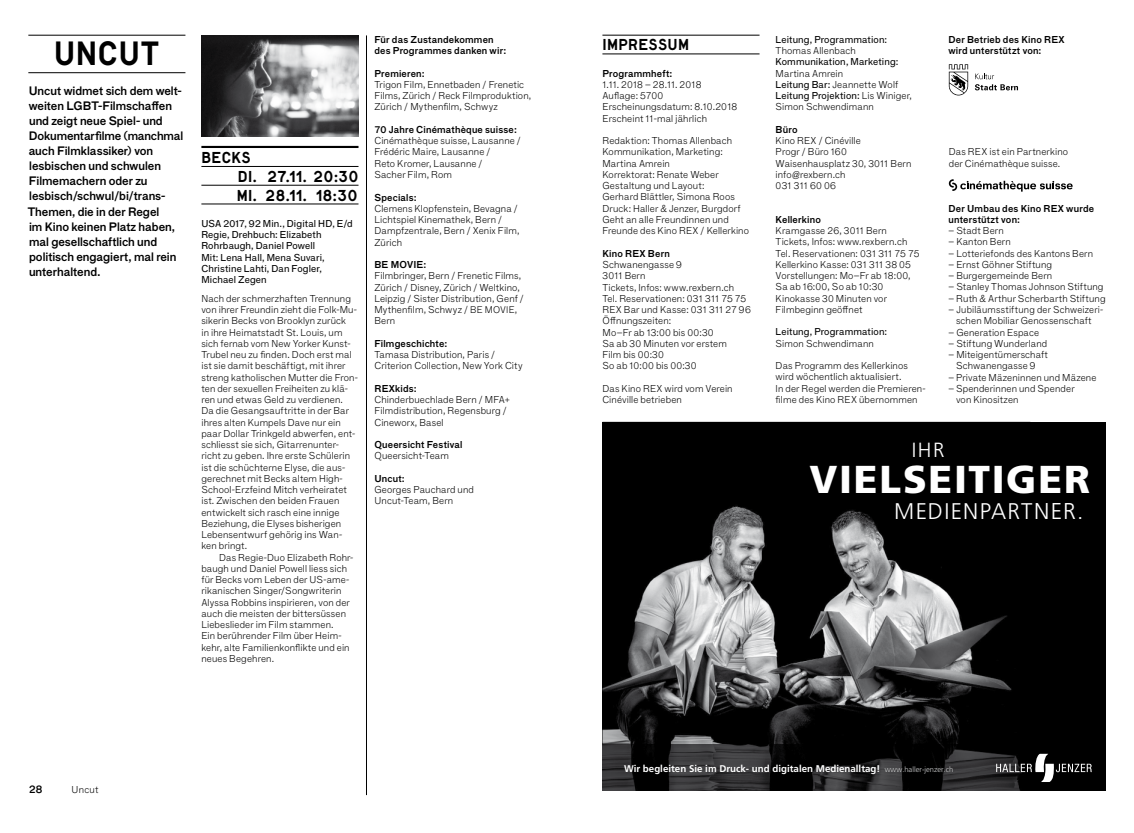
<style>
.page{position:relative;width:1134px;height:833px;background:#fff}
.page>*{position:absolute;margin:0;border:0;box-sizing:border-box;transform-origin:0 0}
.t1{font:900 38.88px "Frutiger LT";letter-spacing:.045em;color:#fff}
.t2{font:31.88px "Lutz Headline";letter-spacing:.025em;color:#000}
.t3{font:300 22.62px "Frutiger LT";letter-spacing:.06em;color:#fff}
.t4{font:300 20.5px "Frutiger LT";color:#fff}
.t5{font:15px/18.8px "Lutz Headline";letter-spacing:.02em;color:#000}
.t6{font:11.88px/15px "F Grotesk Demi";letter-spacing:-.005em;color:#000}
.t7{font:10.62px "F Grotesk Demi";color:#000}
.t8{font:100 9.75px/11.2px "F Grotesk";letter-spacing:.015em;color:#000}
.t9{font:9.75px/11.2px "F Grotesk Demi";letter-spacing:.02em;color:#000}
.t10{font:9.75px/11.2px "F Grotesk";letter-spacing:.015em;color:#000}
.t11{font:700 9.75px "Frutiger LT";color:#fff}
.s1{font-size:9.38px}
.s2{font-weight:400}
.s3{font-size:22.88px}
.s4{font-weight:300;font-size:7.5px;color:#d0d1d2}
</style>
<div class="page">
<hr style="left:366px;top:35px;width:1px;height:760px;background:#000">
<hr style="left:28px;top:35px;width:157px;height:1px;background:#000">
<hr style="left:28px;top:72px;width:157px;height:1px;background:#000">
<img style="left:201px;top:35px;width:157px;height:102px">
<hr style="left:201px;top:146px;width:157px;height:2px;background:#000">
<hr style="left:201px;top:166px;width:157px;height:1px;background:#000">
<hr style="left:201px;top:185px;width:157px;height:1px;background:#000">
<hr style="left:201px;top:204px;width:157px;height:1px;background:#000">
<hr style="left:602px;top:35px;width:157px;height:1px;background:#000">
<hr style="left:602px;top:54px;width:157px;height:1px;background:#000">
<svg style="left:949px;top:64px;width:19px;height:31px"></svg>
<svg style="left:975px;top:74px;width:43px;height:16px"></svg>
<svg style="left:949px;top:179px;width:124px;height:13px"></svg>
<div style="left:602px;top:422px;width:504px;height:368px;background:#000"></div>
<img style="left:602px;top:506px;width:410px;height:238px">
<img style="left:602px;top:744px;width:418px;height:46px">
<svg style="left:996px;top:753px;width:96px;height:29px"></svg>
<h2 class="t2" style="left:55px;top:33px;width:106px">UNCUT</h2>
<p class="t6" style="left:28px;top:84px;width:157px">Uncut widmet sich dem welt&shy;weiten LGBT-Filmschaffen und zeigt neue Spiel- und<br>Dokumentarfilme (manchmal auch Filmklassiker) von lesbischen und schwulen<br>Filmemachern oder zu lesbisch/schwul/bi/trans-<br>Themen, die in der Regel<br>im Kino keinen Platz haben, mal gesellschaft lich und politisch engagiert, mal rein unterhaltend.</p>
<h3 class="t5" style="left:237px;top:148px;width:123px;text-indent:-35px">BECKS<br>DI. 27.11. 20:30<br>MI. 28.11. 18:30</h3>
<p class="t10" style="left:201px;top:218px;width:153px">USA 2017, 92 Min., Digital HD, E/d<br>Regie, Drehbuch: Elizabeth<br>Rohrbaugh, Daniel Powell<br>Mit: Lena Hall, Mena Suvari,<br>Christine Lahti, Dan Fogler,<br>Michael Zegen</p>
<p class="t8" style="left:201px;top:292px;width:158px">Nach der schmerzhaften Trennung von ihrer Freundin zieht die Folk-Mu&shy;sikerin Becks von Brooklyn zurück<br>in ihre Heimatstadt St. Louis, um sich fernab vom New Yorker Kunst-Trubel neu zu finden. Doch erst mal ist sie damit beschäftigt, mit ihrer streng katholischen Mutter die Fron&shy;ten der sexuellen Freiheiten zu klä&shy;ren und etwas Geld zu verdienen.<br>Da die Gesangsauftritte in der Bar ihres alten Kumpels Dave nur ein paar Dollar Trinkgeld abwerfen, ent&shy;schliesst sie sich, Gitarrenunter&shy;richt zu geben. Ihre erste Schülerin ist die schüchterne Elyse, die aus&shy;gerechnet mit Becks altem High-School-Erzfeind Mitch verheiratet ist. Zwischen den beiden Frauen entwickelt sich rasch eine innige Beziehung, die Elyses bisherigen Lebensentwurf gehörig ins Wan&shy;ken bringt.</p>
<p class="t8" style="left:201px;top:551px;width:153px;text-indent:18px">Das Regie-Duo Elizabeth Rohr&shy;baugh und Daniel Powell liess sich für Becks vom Leben der US-ame&shy;rikanischen Singer/Songwriterin<br>Alyssa Robbins inspirieren, von der auch die meisten der bittersüssen<br>Liebeslieder im Film stammen.<br>Ein berührender Film über Heim&shy;kehr, alte Familienkonflikte und ein neues Begehren.</p>
<p class="t9" style="left:374px;top:34px;width:133px">Für das Zustandekommen des Programmes danken wir:</p>
<p class="t9" style="left:374px;top:68px;width:52px">Premieren:</p>
<p class="t8" style="left:374px;top:78px;width:158px">Trigon Film, Ennetbaden / Frenetic<br>Films, Zürich / Reck Filmproduktion,<br>Zürich / Mythenfilm, Schwyz</p>
<p class="t9" style="left:374px;top:124px;width:144px">70 Jahre Cinémathèque suisse:</p>
<p class="t8" style="left:374px;top:135px;width:148px">Cinémathèque suisse, Lausanne /<br>Frédéric Maire, Lausanne /<br>Reto Kromer, Lausanne /<br>Sacher Film, Rom</p>
<p class="t9" style="left:374px;top:191px;width:44px">Specials:</p>
<p class="t8" style="left:374px;top:202px;width:147px">Clemens Klopfenstein, Bevagna /<br>Lichtspiel Kinemathek, Bern /<br>Dampfzentrale, Bern / Xenix Film,<br>Zürich</p>
<p class="t9" style="left:374px;top:259px;width:54px">BE MOVIE:</p>
<p class="t8" style="left:374px;top:270px;width:151px">Filmbringer, Bern / Frenetic Films,<br>Zürich / Disney, Zürich / Weltkino,<br>Leipzig / Sister Distribution, Genf /<br>Mythenfilm, Schwyz / <span class="s1">BE MOVIE</span>,<br>Bern</p>
<p class="t9" style="left:374px;top:338px;width:74px">Filmgeschichte:</p>
<p class="t8" style="left:374px;top:348px;width:150px">Tamasa Distribution, Paris /<br>Criterion Collection, New York City</p>
<p class="t9" style="left:374px;top:383px;width:44px">REXkids:</p>
<p class="t8" style="left:374px;top:393px;width:137px">Chinderbuechlade Bern / MFA+<br>Filmdistribution, Regensburg /<br>Cineworx, Basel</p>
<p class="t9" style="left:374px;top:439px;width:90px">Queersicht Festival</p>
<p class="t8" style="left:374px;top:450px;width:76px">Queersicht-Team</p>
<p class="t9" style="left:374px;top:473px;width:32px">Uncut:</p>
<p class="t8" style="left:374px;top:483px;width:101px">Georges Pauchard und<br>Uncut-Team, Bern</p>
<p class="t7" style="left:29px;top:783px;width:15px">28</p>
<p class="t8" style="left:72px;top:783px;width:28px">Uncut</p>
<h3 class="t5" style="left:602px;top:35px;width:88px">IMPRESSUM</h3>
<p class="t9" style="left:602px;top:68px;width:71px">Programmheft:</p>
<p class="t8" style="left:602px;top:78px;width:136px">1.11. 2018 – 28.11. 2018<br>Auflage: 5700<br>Erscheinungsdatum: 8.10.2018<br>Erscheint 11-mal jährlich</p>
<p class="t8" style="left:602px;top:135px;width:148px">Redaktion: Thomas Allenbach<br>Kommunikation, Marketing:<br>Martina Amrein<br>Korrektorat: Renate Weber<br>Gestaltung und Layout:<br>Gerhard Blättler, Simona Roos<br>Druck: Haller &amp; Jenzer, Burgdorf<br>Geht an alle Freundinnen und<br>Freunde des Kino REX / Kellerkino</p>
<p class="t9" style="left:602px;top:247px;width:69px">Kino REX Bern</p>
<p class="t8" style="left:602px;top:258px;width:150px">Schwanengasse 9<br>3011 Bern<br>Tickets, Infos: www.rexbern.ch<br>Tel. Reservationen: 031 311 75 75<br>REX Bar und Kasse: 031 311 27 96<br>Öffnungszeiten:<br>Mo–Fr ab 13:00 bis 00:30<br>Sa ab 30 Minuten vor erstem<br>Film bis 00:30<br>So ab 10:00 bis 00:30</p>
<p class="t8" style="left:602px;top:382px;width:132px">Das Kino REX wird vom Verein<br>Cinéville betrieben</p>
<p class="t10" style="left:776px;top:34px;width:113px">Leitung, Programmation:</p>
<p class="t8" style="left:776px;top:44px;width:82px">Thomas Allenbach</p>
<p class="t10" style="left:776px;top:56px;width:124px">Kommunikation, Marketing:</p>
<p class="t8" style="left:776px;top:67px;width:138px">Martina Amrein<br><span class="s2">Leitung Bar:</span> Jeannette Wolf<br><span class="s2">Leitung Projektion:</span> Lis Winiger,<br>Simon Schwendimann</p>
<p class="t9" style="left:776px;top:124px;width:23px">Büro</p>
<p class="t8" style="left:776px;top:134px;width:137px">Kino REX / Cinéville<br>Progr / Büro 160<br>Waisenhausplatz 30, 3011 Bern info@rexbern.ch<br>031 311 60 06</p>
<p class="t9" style="left:776px;top:214px;width:47px">Kellerkino</p>
<p class="t8" style="left:776px;top:224px;width:145px">Kramgasse 26, 3011 Bern<br>Tickets, Infos: www.rexbern.ch<br>Tel. Reservationen: 031 311 75 75<br>Kellerkino Kasse: 031 311 38 05<br>Vorstellungen: Mo–Fr ab 18:00,<br>Sa ab 16:00, So ab 10:30<br>Kinokasse 30 Minuten vor<br>Filmbeginn geöffnet</p>
<p class="t10" style="left:776px;top:326px;width:113px">Leitung, Programmation:</p>
<p class="t8" style="left:776px;top:337px;width:100px">Simon Schwendimann</p>
<p class="t8" style="left:776px;top:359px;width:152px">Das Programm des Kellerkinos wird wöchentlich aktualisiert.<br>In der Regel werden die Premieren&shy;filme des Kino REX übernommen</p>
<p class="t9" style="left:948px;top:34px;width:118px">Der Betrieb des Kino REX wird unterstützt von:</p>
<p class="t8" style="left:949px;top:146px;width:121px">Das REX ist ein Partnerkino der Cinémathèque suisse.</p>
<p class="t9" style="left:948px;top:202px;width:147px">Der Umbau des Kino REX wurde unterstützt von:</p>
<p class="t8" style="left:948px;top:224px;width:57px">– Stadt Bern</p>
<p class="t8" style="left:948px;top:236px;width:64px">– Kanton Bern</p>
<p class="t8" style="left:948px;top:247px;width:146px">– Lotteriefonds des Kantons Bern</p>
<p class="t8" style="left:948px;top:258px;width:105px">– Ernst Göhner Stiftung</p>
<p class="t8" style="left:948px;top:269px;width:105px">– Burgergemeinde Bern</p>
<p class="t8" style="left:948px;top:281px;width:156px">– Stanley Thomas Johnson Stiftung</p>
<p class="t8" style="left:948px;top:292px;width:159px">– Ruth &amp; Arthur Scherbarth Stiftung</p>
<p class="t8" style="left:948px;top:303px;width:156px;text-align:center">– Jubiläumsstiftung der Schweizeri&shy;schen Mobiliar Genossenschaft</p>
<p class="t8" style="left:948px;top:326px;width:92px">– Generation Espace</p>
<p class="t8" style="left:948px;top:337px;width:100px">– Stiftung Wunderland</p>
<p class="t8" style="left:948px;top:348px;width:101px;text-align:center">– Miteigentümerschaft<br>Schwanengasse 9</p>
<p class="t8" style="left:948px;top:371px;width:149px">– Private Mäzeninnen und Mäzene</p>
<p class="t8" style="left:956px;top:382px;width:120px;text-indent:-8px">– Spenderinnen und Spender von Kinositzen</p>
<h3 class="t4" style="left:912px;top:438px;width:34px">IHR</h3>
<h1 class="t1" style="left:809px;top:456px;width:282px">VIELSEITIGER</h1>
<h3 class="t3" style="left:894px;top:498px;width:191px">MEDIENPART<span class="s3">NER.</span></h3>
<p class="t11" style="left:624px;top:762px;width:331px">Wir begleiten Sie im Druck- und digitalen Medienalltag! <span class="s4">www.haller-jenzer.ch</span></p>
</div>
